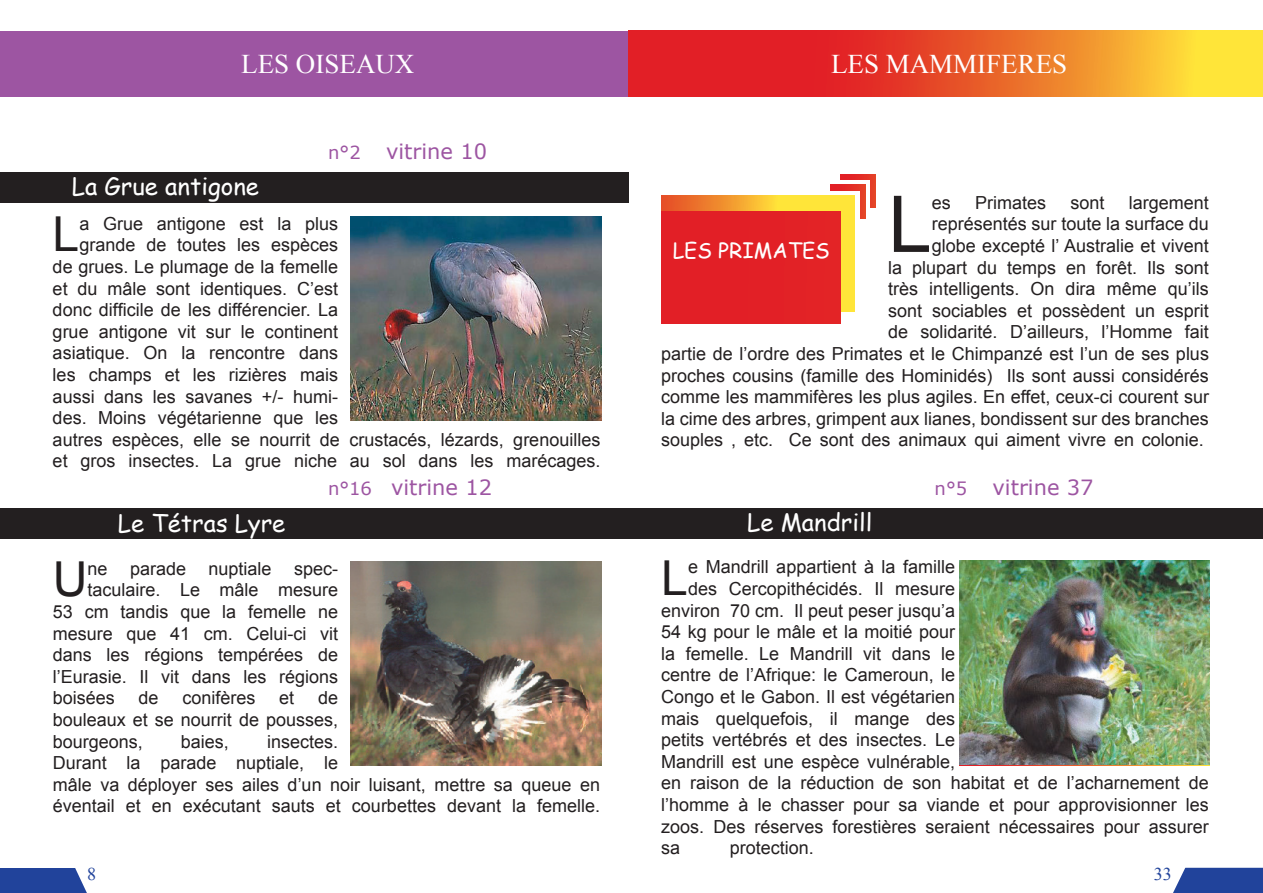
<style>
.page{position:relative;width:1263px;height:893px;background:#fff}
.page>*{position:absolute;margin:0;border:0;box-sizing:border-box;transform-origin:0 0}
.t1{font:78.3px "Arial";color:#231f20}
.t2{font:48.15px "Arial";color:#231f20}
.t3{font:27px "Times New Roman";color:#fff}
.t4{font:24px "Comic Sans MS";color:#fff}
.t5{font:21px "Verdana";color:#9d55a2}
.t6{font:21px "Comic Sans MS";color:#fff}
.t7{font:18px/21.6px "Arial";color:#231f20;text-align:right}
.t8{font:18px "Times New Roman";color:#21439b}
.s1{font-size:18px}
</style>
<div class="page">
<div style="left:0;top:172px;width:1263px;height:30px;background:#231f20"></div>
<div style="left:0;top:508px;width:1263px;height:30px;background:#231f20"></div>
<div style="left:0;top:31px;width:629px;height:66px;background:#9d55a2"></div>
<img style="left:959px;top:561px;width:250px;height:204px">
<div style="left:629px;top:98px;width:634px;height:120px;background:#fff"></div>
<svg style="left:628px;top:31px;width:635px;height:66px"></svg>
<svg style="left:840px;top:174px;width:35px;height:34px"></svg>
<svg style="left:834px;top:181px;width:35px;height:33px"></svg>
<svg style="left:830px;top:185px;width:35px;height:33px"></svg>
<svg style="left:824px;top:191px;width:35px;height:34px"></svg>
<svg style="left:661px;top:196px;width:193px;height:116px"></svg>
<div style="left:662px;top:212px;width:178px;height:111px;background:#e21f26"></div>
<img style="left:351px;top:561px;width:251px;height:204px">
<img style="left:351px;top:217px;width:251px;height:204px">
<div style="left:0;top:868px;width:99px;height:25px;background:#21439b"></div>
<svg style="left:75px;top:868px;width:24px;height:25px"></svg>
<div style="left:1161px;top:868px;width:102px;height:25px;background:#21439b"></div>
<svg style="left:1161px;top:868px;width:24px;height:25px"></svg>
<h3 class="t3" style="left:241px;top:46px;width:175px">LES OISEAUX</h3>
<h3 class="t4" style="left:72px;top:169px;width:189px">La Grue antigone</h3>
<p class="t5" style="left:328px;top:138px;width:160px"><span class="s1">n°2</span> vitrine 10</p>
<h2 class="t2" style="left:53px;top:203px;width:28px">L</h2>
<p class="t7" style="left:79px;top:213px;width:260px">a Grue antigone est la plus</p>
<p class="t7" style="left:79px;top:234px;width:260px">grande de toutes les espèces</p>
<p class="t7" style="left:53px;top:256px;width:287px">de grues. Le plumage de la femelle</p>
<p class="t7" style="left:53px;top:278px;width:287px">et du mâle sont identiques. C’est</p>
<p class="t7" style="left:53px;top:299px;width:287px">donc difficile de les différencier. La</p>
<p class="t7" style="left:53px;top:321px;width:287px">grue antigone vit sur le continent</p>
<p class="t7" style="left:53px;top:342px;width:287px">asiatique. On la rencontre dans</p>
<p class="t7" style="left:53px;top:364px;width:287px">les champs et les rizières mais</p>
<p class="t7" style="left:53px;top:386px;width:287px">aussi dans les savanes +/- humi-</p>
<p class="t7" style="left:53px;top:407px;width:287px">des. Moins végétarienne que les</p>
<p class="t7" style="left:53px;top:429px;width:549px">autres espèces, elle se nourrit de crustacés, lézards, grenouilles</p>
<p class="t7" style="left:53px;top:450px;width:549px">et gros insectes. La grue niche au sol dans les marécages.</p>
<h3 class="t4" style="left:118px;top:505px;width:169px">Le Tétras Lyre</h3>
<p class="t5" style="left:328px;top:474px;width:166px"><span class="s1">n°16</span> vitrine 12</p>
<h2 class="t2" style="left:53px;top:548px;width:36px">U</h2>
<p class="t7" style="left:88px;top:558px;width:252px">ne parade nuptiale spec-</p>
<p class="t7" style="left:88px;top:579px;width:252px">taculaire. Le mâle mesure</p>
<p class="t7" style="left:53px;top:601px;width:287px">53 cm tandis que la femelle ne</p>
<p class="t7" style="left:53px;top:623px;width:287px">mesure que 41 cm. Celui-ci vit</p>
<p class="t7" style="left:53px;top:644px;width:287px">dans les régions tempérées de</p>
<p class="t7" style="left:53px;top:666px;width:287px">l’Eurasie. Il vit dans les régions</p>
<p class="t7" style="left:53px;top:687px;width:64px">boisées</p>
<p class="t7" style="left:139px;top:687px;width:22px">de</p>
<p class="t7" style="left:182px;top:687px;width:75px">conifères</p>
<p class="t7" style="left:279px;top:687px;width:17px">et</p>
<p class="t7" style="left:53px;top:687px;width:287px;text-align:justify;text-indent:265px">de bouleaux et se nourrit de pousses, bourgeons,</p>
<p class="t7" style="left:53px;top:731px;width:549px;text-align:left;text-indent:214px">insectes.<br>Durant la parade nuptiale, le<br>mâle va déployer ses ailes d’un noir luisant, mettre sa queue en éventail et en exécutant sauts et courbettes devant la femelle.</p>
<p class="t7" style="left:181px;top:731px;width:50px">baies,</p>
<h3 class="t3" style="left:831px;top:46px;width:238px">LES MAMMIFERES</h3>
<h1 class="t1" style="left:888px;top:173px;width:45px">L</h1>
<p class="t7" style="left:932px;top:192px;width:21px">es</p>
<p class="t7" style="left:975px;top:192px;width:73px">Primates</p>
<p class="t7" style="left:1070px;top:192px;width:36px">sont</p>
<p class="t7" style="left:661px;top:192px;width:549px">largement<br>représentés sur toute la surface du<br>globe excepté l’ Australie et vivent<br>la plupart du temps en forêt. Ils sont<br>très intelligents. On dira même qu’ils<br>sont sociables et possèdent un esprit<br>de solidarité. D’ailleurs, l’Homme fait<br>partie de l’ordre des Primates et le Chimpanzé est l’un de ses plus proches cousins (famille des Hominidés) Ils sont aussi considérés comme les mammifères les plus agiles. En effet, ceux-ci courent sur la cime des arbres, grimpent aux lianes, bondissent sur des branches souples , etc. Ce sont des animaux qui aiment vivre en colonie.</p>
<p class="t6" style="left:673px;top:235px;width:158px">LES PRIMATES</p>
<h3 class="t4" style="left:747px;top:504px;width:127px">Le Mandrill</h3>
<p class="t5" style="left:935px;top:474px;width:160px"><span class="s1">n°5</span> vitrine 37</p>
<h2 class="t2" style="left:661px;top:546px;width:28px">L</h2>
<p class="t7" style="left:688px;top:556px;width:269px">e Mandrill appartient à la famille</p>
<p class="t7" style="left:688px;top:578px;width:269px">des Cercopithécidés. Il mesure</p>
<p class="t7" style="left:661px;top:600px;width:295px">environ 70 cm. Il peut peser jusqu’a</p>
<p class="t7" style="left:661px;top:621px;width:295px">54 kg pour le mâle et la moitié pour</p>
<p class="t7" style="left:661px;top:643px;width:295px">la femelle. Le Mandrill vit dans le</p>
<p class="t7" style="left:661px;top:664px;width:295px">centre de l’Afrique: le Cameroun, le</p>
<p class="t7" style="left:661px;top:686px;width:295px">Congo et le Gabon. Il est végétarien</p>
<p class="t7" style="left:661px;top:708px;width:295px">mais quelquefois, il mange des</p>
<p class="t7" style="left:661px;top:729px;width:295px">petits vertébrés et des insectes. Le</p>
<p class="t7" style="left:661px;top:751px;width:295px">Mandrill est une espèce vulnérable,</p>
<p class="t7" style="left:661px;top:772px;width:549px">en raison de la réduction de son habitat et de l’acharnement de</p>
<p class="t7" style="left:661px;top:794px;width:549px">l’homme à le chasser pour sa viande et pour approvisionner les</p>
<p class="t7" style="left:661px;top:816px;width:549px">zoos. Des réserves forestières seraient nécessaires pour assurer</p>
<p class="t7" style="left:661px;top:837px;width:21px">sa</p>
<p class="t7" style="left:730px;top:837px;width:86px">protection.</p>
<p class="t8" style="left:87px;top:862px;width:11px">8</p>
<p class="t8" style="left:1154px;top:862px;width:19px">33</p>
</div>
